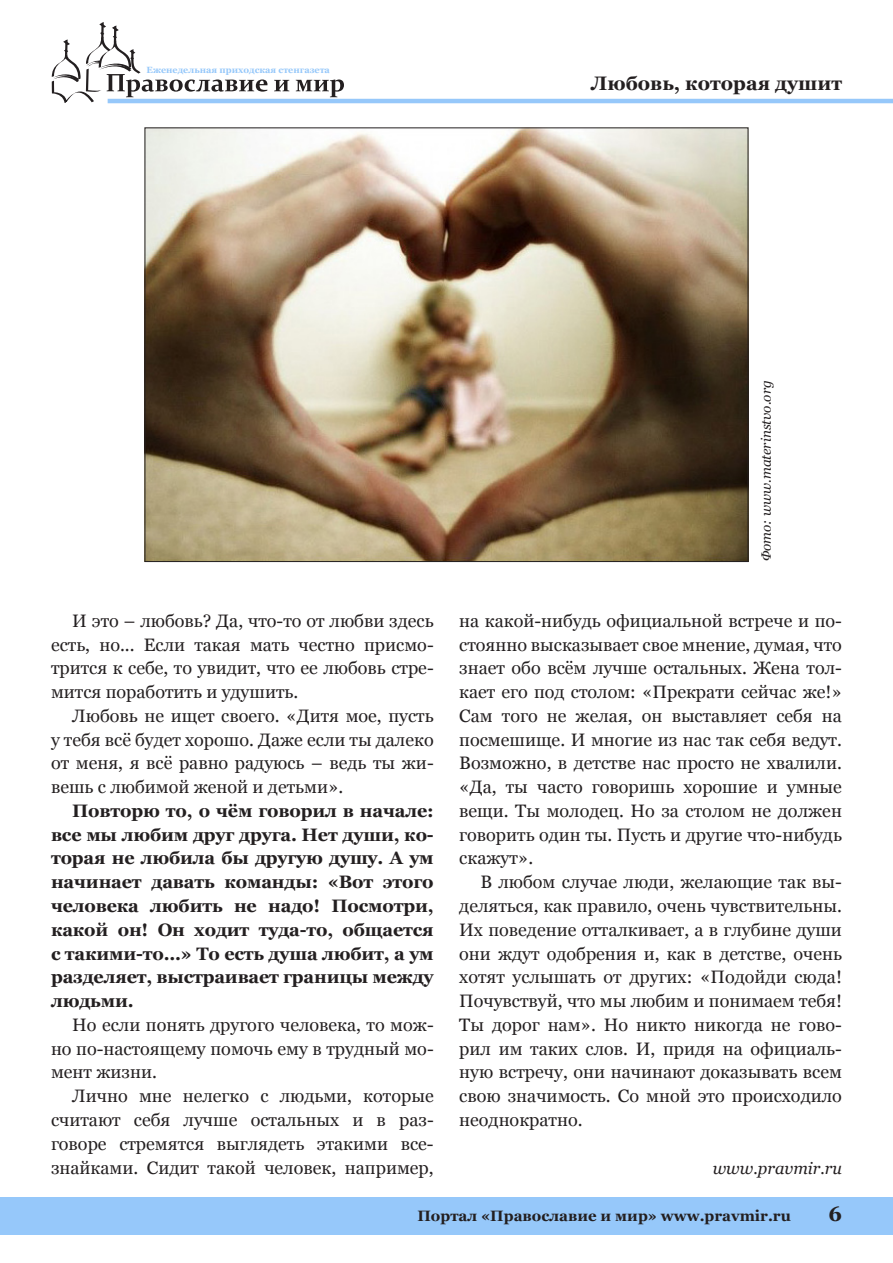
<style>
.page{position:relative;width:893px;height:1263px;background:#fff}
.page>*{position:absolute;margin:0;border:0;box-sizing:border-box;transform-origin:0 0}
.t1{font:700 21px "Georgia";color:#231f20}
.kolontitul{font:700 19.5px "Georgia";color:#231f20}
.Text{font:18px/23.7px "Georgia";color:#231f20;text-align:justify}
.Text-2{font:700 18px/23.7px "Georgia";letter-spacing:-.01em;color:#231f20;text-align:justify}
.Bibliography{font:italic 16.5px "Georgia";color:#231f20}
.t2{font:700 15px "Georgia";color:#231f20}
.Podpis_pod_photo{font:italic 13.5px "Georgia";color:#231f20}
.t3{font:700 9px "Georgia";color:#96c8fa}
</style>
<div class="page">
<svg style="left:52px;top:22px;width:215px;height:81px"></svg>
<svg style="left:274px;top:80px;width:15px;height:11px"></svg>
<svg style="left:296px;top:79px;width:48px;height:18px"></svg>
<hr style="left:108px;top:99px;width:785px;height:4px;background:#96c8fa">
<div style="left:0;top:1197px;width:893px;height:37px;background:#96c8fa"></div>
<img style="left:147px;top:129px;width:599px;height:431px">
<p class="t3" style="left:147px;top:64px;width:185px">Еженедельная приходская стенгазета</p>
<p class="kolontitul" style="left:591px;top:71px;width:252px">Любовь, которая душит</p>
<p class="Text" style="left:51px;top:609px;width:384px;text-indent:21px">И это – любовь? Да, что-то от любви здесь есть, но... Если такая мать честно присмо&shy;трится к себе, то увидит, что ее любовь стре&shy;мится поработить и удушить.</p>
<p class="Text" style="left:51px;top:704px;width:384px;text-indent:21px">Любовь не ищет своего. «Дитя мое, пусть у тебя всё будет хорошо. Даже если ты далеко от меня, я всё равно радуюсь – ведь ты жи&shy;вешь с любимой женой и детьми».</p>
<p class="Text-2" style="left:51px;top:799px;width:384px;text-indent:21px">Повторю то, о чём говорил в начале: все мы любим друг друга. Нет души, ко&shy;торая не любила бы другую душу. А ум начинает давать команды: «Вот этого человека любить не надо! Посмотри, какой он! Он ходит туда-то, общается с такими-то...» То есть душа любит, а ум разделяет, выстраивает границы между людьми.</p>
<p class="Text" style="left:51px;top:1013px;width:384px;text-indent:21px">Но если понять другого человека, то мож&shy;но по-настоящему помочь ему в трудный мо&shy;мент жизни.</p>
<p class="Text" style="left:51px;top:1084px;width:384px;text-indent:21px">Лично мне нелегко с людьми, которые считают себя лучше остальных и в раз&shy;говоре стремятся выглядеть этакими все&shy;знайками. Сидит такой человек, например,</p>
<p class="Podpis_pod_photo" style="left:758px;top:561px;width:182px;rotate:-90deg">Фото: www.materinstvo.org</p>
<p class="Text" style="left:459px;top:609px;width:384px">на какой-нибудь официальной встрече и по&shy;стоянно высказывает свое мнение, думая, что знает обо всём лучше остальных. Жена тол&shy;кает его под столом: «Прекрати сейчас же!» Сам того не желая, он выставляет себя на посмешище. И многие из нас так себя ведут.<br>Возможно, в детстве нас просто не хвалили. «Да, ты часто говоришь хорошие и умные вещи. Ты молодец. Но за столом не должен говорить один ты. Пусть и другие что-нибудь скажут».</p>
<p class="Text" style="left:459px;top:870px;width:384px;text-indent:21px">В любом случае люди, желающие так вы&shy;деляться, как правило, очень чувствительны.<br>Их поведение отталкивает, а в глубине души они ждут одобрения и, как в детстве, очень хотят услышать от других: «Подойди сюда!<br>Почувствуй, что мы любим и понимаем тебя!<br>Ты дорог нам». Но никто никогда не гово&shy;рил им таких слов. И, придя на официаль&shy;ную встречу, они начинают доказывать всем свою значимость. Со мной это происходило неоднократно.</p>
<p class="Bibliography" style="left:713px;top:1157px;width:131px">www.pravmir.ru</p>
<p class="t2" style="left:417px;top:1206px;width:375px">Портал «Православие и мир» www.pravmir.ru</p>
<p class="t1" style="left:828px;top:1200px;width:15px">6</p>
</div>
